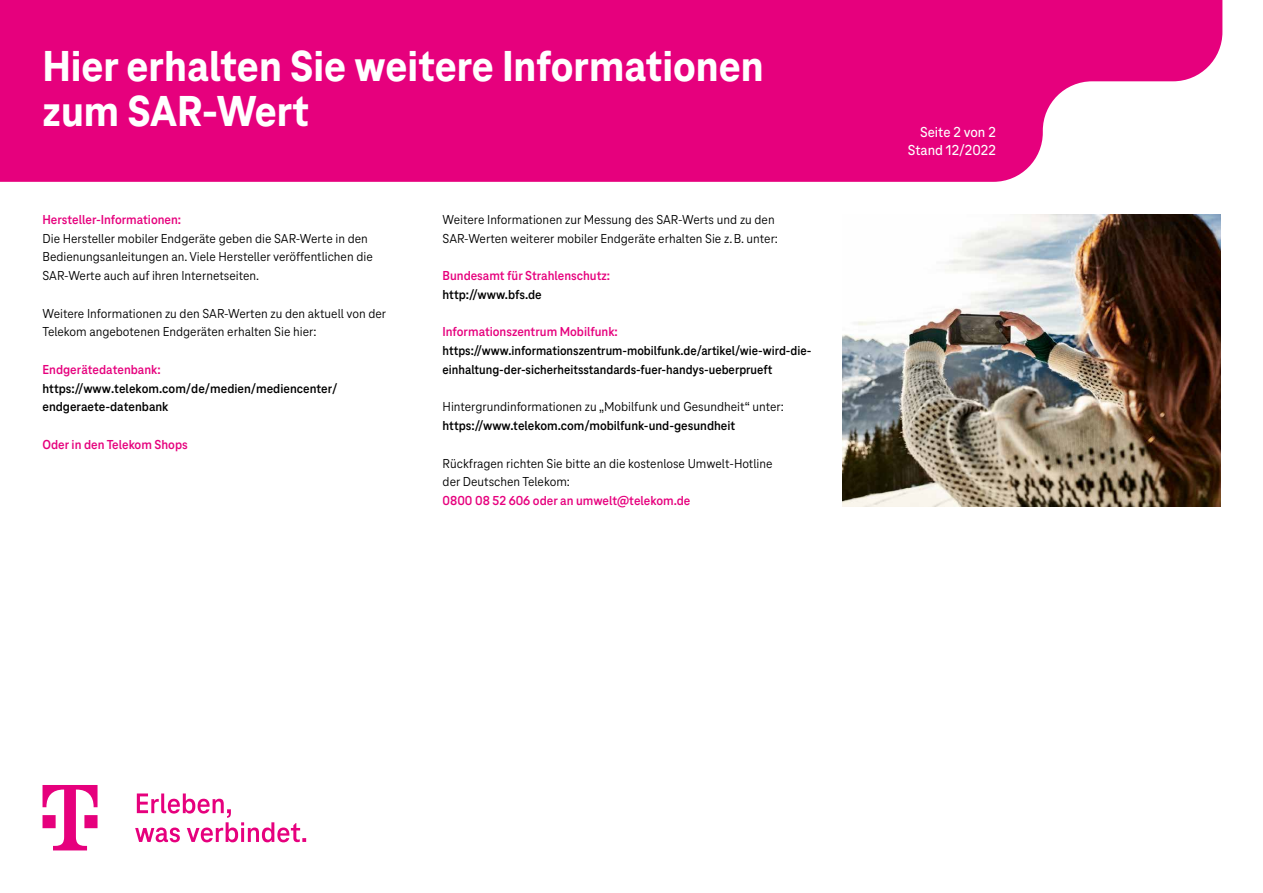
<style>
.page{position:relative;width:1263px;height:893px;background:#fff}
.page>*{position:absolute;margin:0;border:0;box-sizing:border-box;transform-origin:0 0}
.t1{font:800 45px/45px "Tele Neo";color:#fff}
.t2{font:500 15px/18.8px "Tele Neo";color:#fff;text-align:right}
.t3{font:13.5px/18.8px "Tele Neo";color:#000}
.t4{font:700 13.5px/18.8px "Tele Neo";color:#000}
.t5{font:700 13.5px "Tele Neo";color:#e6007d}
</style>
<div class="page">
<svg style="left:0;top:0;width:1222px;height:182px;background:#e81587"></svg>
<img style="left:843px;top:215px;width:377px;height:291px">
<svg style="left:43px;top:785px;width:55px;height:65px"></svg>
<svg style="left:135px;top:793px;width:171px;height:49px"></svg>
<h1 class="t1" style="left:43px;top:44px;width:723px">Hier erhalten Sie weitere Informationen zum SAR-Wert</h1>
<p class="t5" style="left:43px;top:212px;width:140px">Hersteller-Informationen:</p>
<p class="t3" style="left:43px;top:229px;width:332px">Die Hersteller mobiler Endgeräte geben die SAR-Werte in den<br>Bedienungsanleitungen an. Viele Hersteller veröffentlichen die<br>SAR-Werte auch auf ihren Internetseiten.</p>
<p class="t3" style="left:43px;top:304px;width:345px">Weitere Informationen zu den SAR-Werten zu den aktuell von der<br>Telekom angebotenen Endgeräten erhalten Sie hier:</p>
<p class="t5" style="left:43px;top:362px;width:120px">Endgerätedatenbank:</p>
<p class="t4" style="left:43px;top:379px;width:297px">https://www.telekom.com/de/medien/mediencenter/ endgeraete-datenbank</p>
<p class="t5" style="left:43px;top:437px;width:147px">Oder in den Telekom Shops</p>
<p class="t3" style="left:443px;top:210px;width:337px">Weitere Informationen zur Messung des SAR-Werts und zu den<br>SAR-Werten weiterer mobiler Endgeräte erhalten Sie z. B. unter:</p>
<p class="t5" style="left:443px;top:268px;width:169px">Bundesamt für Strahlenschutz:</p>
<p class="t4" style="left:443px;top:285px;width:101px">http://www.bfs.de</p>
<p class="t5" style="left:443px;top:324px;width:177px">Informationszentrum Mobilfunk:</p>
<p class="t4" style="left:443px;top:341px;width:370px">https://www.informationszentrum-mobilfunk.de/artikel/wie-wird-die&shy;einhaltung-der-sicherheitsstandards-fuer-handys-ueberprueft</p>
<p class="t3" style="left:443px;top:398px;width:343px">Hintergrundinformationen zu „Mobilfunk und Gesundheit“ unter:</p>
<p class="t4" style="left:443px;top:416px;width:294px">https://www.telekom.com/mobilfunk-und-gesundheit</p>
<p class="t3" style="left:443px;top:454px;width:331px">Rückfragen richten Sie bitte an die kostenlose Umwelt-Hotline der Deutschen Telekom:</p>
<p class="t5" style="left:443px;top:493px;width:249px">0800 08 52 606 oder an umwelt@telekom.de</p>
<p class="t2" style="left:908px;top:122px;width:90px">Seite 2 von 2<br>Stand 12/2022</p>
</div>
